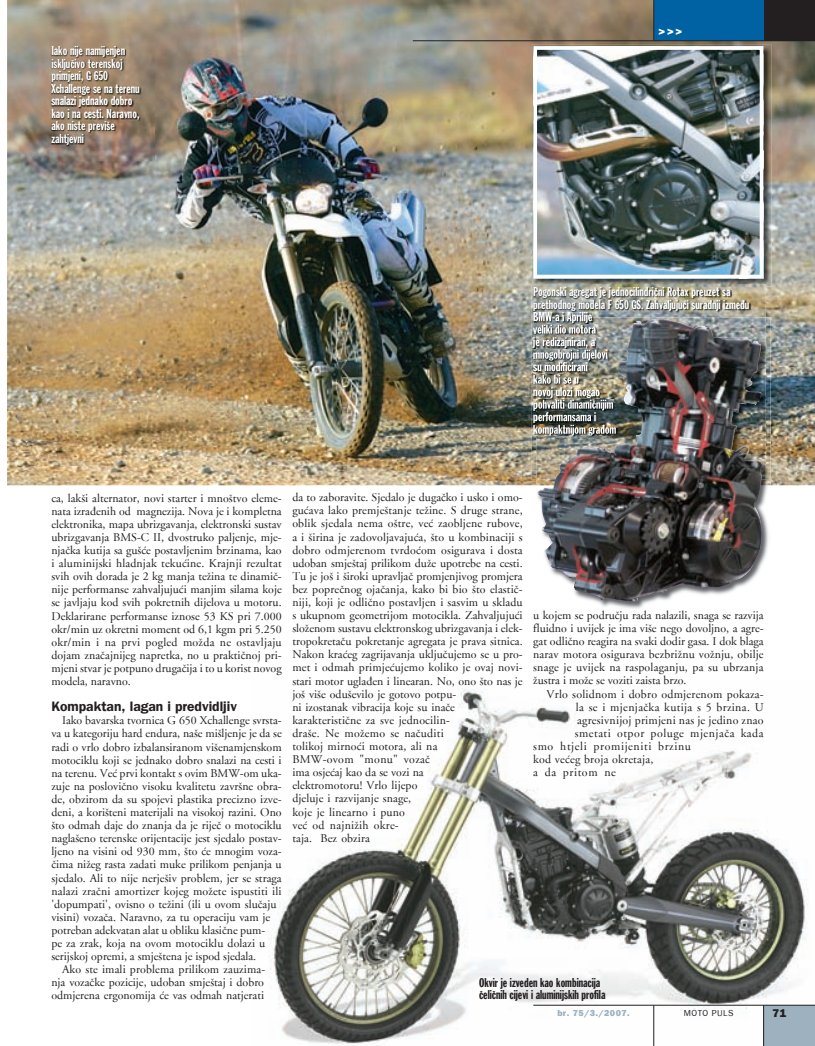
<style>
.page{position:relative;width:815px;height:1046px;background:#fff}
.page>*{position:absolute;margin:0;border:0;box-sizing:border-box;transform-origin:0 0}
.t1{font:13.75px "Franklin Gothic Demi";color:#231f20}
.t2{font:12.5px/12.5px "Franklin Gothic Extra Cond";color:#fff}
.t3{font:12.5px/12.5px "Franklin Gothic Extra Cond";color:#231f20}
.t4{font:11.88px/13.1px "Adobe Garamond";color:#231f20;text-align:justify}
.t5{font:11.88px "Adobe Garamond";letter-spacing:.02em;color:#231f20}
.t6{font:11.88px "Adobe Garamond";letter-spacing:.05em;color:#231f20}
.t7{font:11.88px "Adobe Garamond";letter-spacing:.03em;color:#231f20}
.t8{font:11.88px "Adobe Garamond";letter-spacing:.045em;color:#231f20}
.t9{font:800 11.25px "Franklin Gothic";color:#fff}
.t10{font:800 11.25px "Franklin Gothic";color:#231f20}
.t11{font:800 8.75px "Franklin Gothic";letter-spacing:.05em;color:#9db2be}
.t12{font:8.75px "Franklin Gothic";letter-spacing:.05em;color:#231f20}
</style>
<div class="page">
<img style="left:268px;top:688px;width:540px;height:357px">
<img style="left:7px;top:0;width:808px;height:485px">
<img style="left:532px;top:45px;width:240px;height:241px">
<img style="left:538px;top:51px;width:220px;height:222px">
<div style="left:533px;top:46px;width:230px;height:232px;border:4px solid #fff"></div>
<img style="left:532px;top:286px;width:234px;height:37px">
<img style="left:532px;top:323px;width:4px;height:156px">
<img style="left:532px;top:284px;width:234px;height:2px">
<img style="left:534px;top:312px;width:58px;height:11px">
<svg style="left:533px;top:325px;width:3px;height:110px"></svg>
<img style="left:536px;top:485px;width:235px;height:124px">
<img style="left:764px;top:317px;width:7px;height:168px">
<img style="left:536px;top:317px;width:230px;height:162px">
<img style="left:588px;top:317px;width:4px;height:6px">
<img style="left:536px;top:317px;width:52px;height:6px">
<img style="left:537px;top:323px;width:227px;height:279px">
<img style="left:50px;top:43px;width:104px;height:117px">
<div style="left:764px;top:0;width:51px;height:41px;background:#231f20"></div>
<div style="left:654px;top:0;width:110px;height:41px;background:#0062a3"></div>
<hr style="left:413px;top:41px;width:402px;height:1px;background:#231f20">
<hr style="left:654px;top:0;width:1px;height:41px;background:#231f20">
<div style="left:764px;top:1005px;width:51px;height:40px;background:#9db2be"></div>
<hr style="left:654px;top:1005px;width:1px;height:40px;background:#231f20">
<hr style="left:763px;top:1005px;width:1px;height:40px;background:#231f20">
<hr style="left:533px;top:1004px;width:282px;height:1px;background:#231f20">
<p class="t2" style="left:51px;top:45px;width:90px">Iako nije namijenjen isključivo terenskoj primjeni, G 650<br>Xchallenge se na terenu snalazi jednako dobro kao i na cesti. Naravno, ako niste previše zahtjevni</p>
<p class="t9" style="left:659px;top:27px;width:25px">&gt;&gt;&gt;</p>
<p class="t2" style="left:533px;top:286px;width:217px">Pogonski agregat je jednocilindrični Rotax preuzet sa prethodnog modela F 650 GS. Zahvaljujući suradnji između<br>BMW-a i Aprilije</p>
<p class="t4" style="left:51px;top:492px;width:232px">ca, lakši alternator, novi starter i mnoštvo eleme&shy;nata izrađenih od magnezija. Nova je i kompletna elektronika, mapa ubrizgavanja, elektronski sustav ubrizgavanja BMS-C II, dvostruko paljenje, mje&shy;njačka kutija sa gušće postavljenim brzinama, kao i aluminijski hladnjak tekućine. Krajnji rezultat svih ovih dorada je 2 kg manja težina te dinamič&shy;nije performanse zahvaljujući manjim silama koje se javljaju kod svih pokretnih dijelova u motoru.<br>Deklarirane performanse iznose 53 KS pri 7.000 okr/min uz okretni moment od 6,1 kgm pri 5.250 okr/min i na prvi pogled možda ne ostavljaju dojam značajnijeg napretka, no u praktičnoj pri&shy;mjeni stvar je potpuno drugačija i to u korist novog modela, naravno.</p>
<p class="t1" style="left:51px;top:701px;width:187px">Kompaktan, lagan i predvidljiv</p>
<p class="t4" style="left:51px;top:715px;width:232px;text-align:left;text-indent:11px">Iako bavarska tvornica G 650 Xchallenge svrsta&shy;va u kategoriju hard endura, naše mišljenje je da se radi o vrlo dobro izbalansiranom višenamjenskom motociklu koji se jednako dobro snalazi na cesti i na terenu. Već prvi kontakt s ovim BMW-om uka&shy;zuje na poslovično visoku kvalitetu završne obra&shy;de, obzirom da su spojevi plastika precizno izve&shy;deni, a korišteni materijali na visokoj razini. Ono što odmah daje do znanja da je riječ o motociklu naglašeno terenske orijentacije jest sjedalo postav&shy;ljeno na visini od 930 mm, što će mnogim voza&shy;čima nižeg rasta zadati muke prilikom penjanja u sjedalo. Ali to nije nerješiv problem, jer se straga nalazi zračni amortizer kojeg možete ispustiti ili 'dopumpati', ovisno o težini (ili u ovom slučaju visini) vozača. Naravno, za tu operaciju vam je potreban adekvatan alat u obliku klasične pum-<br>pe za zrak, koja na ovom motociklu dolazi u serijskoj opremi, a smještena je ispod sjedala.</p>
<p class="t4" style="left:51px;top:963px;width:215px;text-indent:11px">Ako ste imali problema prilikom zauzima&shy;nja vozačke pozicije, udoban smještaj i dobro odmjerena ergonomija će vas odmah natjerati</p>
<p class="t4" style="left:292px;top:492px;width:232px;text-align:left">da to zaboravite. Sjedalo je dugačko i usko i omo&shy;gućava lako premještanje težine. S druge strane, oblik sjedala nema oštre, već zaobljene rubove, a i širina je zadovoljavajuća, što u kombinaciji s dobro odmjerenom tvrdoćom osigurava i dosta udoban smještaj prilikom duže upotrebe na cesti.<br>Tu je još i široki upravljač promjenjivog promjera bez poprečnog ojačanja, kako bi bio što elastič&shy;niji, koji je odlično postavljen i sasvim u skladu s ukupnom geometrijom motocikla. Zahvaljujući složenom sustavu elektronskog ubrizgavanja i elek&shy;tropokretaču pokretanje agregata je prava sitnica.<br>Nakon kraćeg zagrijavanja uključujemo se u pro&shy;met i odmah primjećujemo koliko je ovaj novi&shy;stari motor uglađen i linearan. No, ono što nas je još više oduševilo je gotovo potpu-<br>ni izostanak vibracija koje su inače karakteristične za sve jednocilin-<br>draše. Ne možemo se načuditi<br>tolikoj mirnoći motora, ali na<br>BMW-ovom "monu" vozač<br>ima osjećaj kao da se vozi na<br>elektromotoru! Vrlo lijepo<br>djeluje i razvijanje snage,<br>koje je linearno i puno<br>već od najnižih okre-<br>taja. Bez obzira</p>
<p class="t4" style="left:533px;top:609px;width:232px">u kojem se području rada nalazili, snaga se razvija fluidno i uvijek je ima više nego dovoljno, a agre&shy;gat odlično reagira na svaki dodir gasa. I dok blaga narav motora osigurava bezbrižnu vožnju, obilje snage je uvijek na raspolaganju, pa su ubrzanja žustra i može se voziti zaista brzo.</p>
<p class="t5" style="left:547px;top:689px;width:219px">Vrlo solidnom i dobro odmjerenom pokaza-</p>
<p class="t7" style="left:576px;top:702px;width:189px">la se i mjenjačka kutija s 5 brzina. U</p>
<p class="t5" style="left:577px;top:715px;width:188px">agresivnijoj primjeni nas je jedino znao</p>
<p class="t8" style="left:575px;top:728px;width:190px">smetati otpor poluge mjenjača kada</p>
<p class="t6" style="left:533px;top:741px;width:159px">smo htjeli promijeniti brzinu</p>
<p class="t5" style="left:533px;top:754px;width:122px">kod većeg broja okretaja,</p>
<p class="t6" style="left:533px;top:767px;width:84px">a da pritom ne</p>
<p class="t3" style="left:479px;top:976px;width:128px">Okvir je izveden kao kombinacija čeličnih cijevi i aluminijskih profila</p>
<p class="t11" style="left:557px;top:1010px;width:74px">br. 75/3./2007.</p>
<p class="t12" style="left:684px;top:1010px;width:51px">MOTO PULS</p>
<p class="t10" style="left:772px;top:1008px;width:16px">71</p>
</div>
